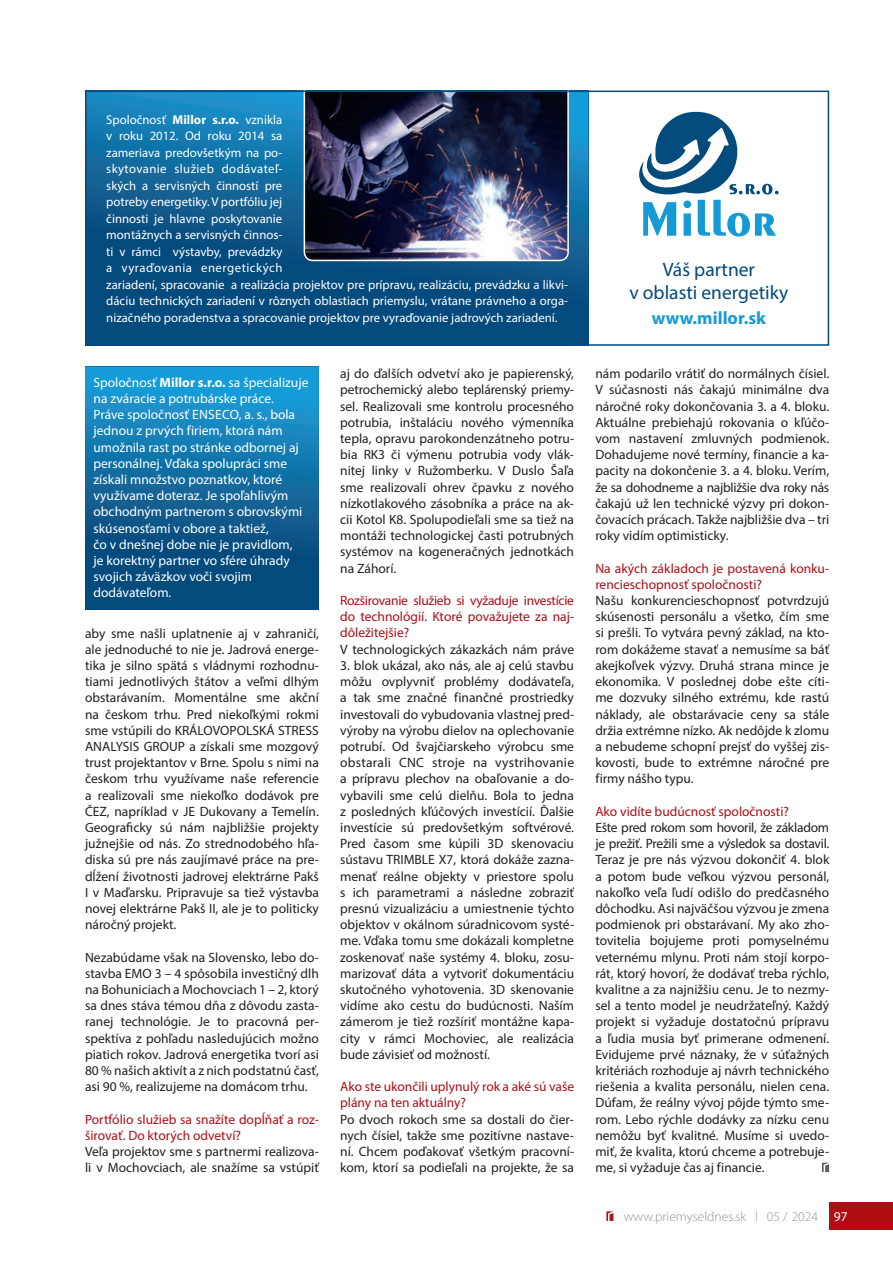
<style>
.page{position:relative;width:893px;height:1263px;background:#fff}
.page>*{position:absolute;margin:0;border:0;box-sizing:border-box;transform-origin:0 0}
.t1{font:19.5px/23.4px "Myriad Pro";color:#034a7d;text-align:center}
.t2{font:700 18px "Myriad Pro";color:#149bd8}
.t3{font:13.5px/16.2px "Myriad Pro";color:#231f20;text-align:justify}
.t4{font:13.5px/16.2px "Myriad Pro";color:#fff}
.t5{font:13.5px/16.2px "Myriad Pro";color:#b00d15}
.t6{font:300 13.5px "Myriad Pro";color:#939598}
.t7{font:12.75px/16.5px "Myriad Pro";color:#fff}
.s1{font-weight:700}
.s2{font-weight:400;color:#fff}
</style>
<div class="page">
<div style="left:829px;top:1202px;width:64px;height:28px;background:#b00d15"></div>
<svg style="left:606px;top:1211px;width:7px;height:10px"></svg>
<svg style="left:822px;top:1162px;width:7px;height:10px"></svg>
<svg style="left:88px;top:94px;width:500px;height:249px;background:#0b5b8f"></svg>
<svg style="left:639px;top:112px;width:140px;height:125px"></svg>
<img style="left:304px;top:94px;width:265px;height:167px">
<div style="left:85px;top:91px;width:744px;height:255px;border:2px solid #034a7d"></div>
<svg style="left:85px;top:366px;width:234px;height:243px;background:#0f6ba1"></svg>
<p class="t7" style="left:106px;top:112px;width:463px">Spoločnosť <span class="s1">Millor s.r.o.</span> vznikla<br>v roku 2012. Od roku 2014 sa<br>zameriava predovšetkým na po-<br>skytovanie služieb dodávateľ-<br>ských a servisných činností pre<br>potreby energetiky. V portfóliu jej<br>činnosti je hlavne poskytovanie<br>montážnych a servisných činnos-<br>ti v rámci výstavby, prevádzky<br>a vyraďovania energetických<br>zariadení, spracovanie a realizácia projektov pre prípravu, realizáciu, prevádzku a likvi&shy;dáciu technických zariadení v rôznych oblastiach priemyslu, vrátane právneho a orga&shy;nizačného poradenstva a spracovanie projektov pre vyraďovanie jadrových zariadení.</p>
<p class="t4" style="left:94px;top:375px;width:216px">Spoločnosť <span class="s1">Millor s.r.o.</span> sa špecializuje na zváracie a potrubárske práce.<br>Práve spoločnosť ENSECO, a. s., bola jednou z prvých firiem, ktorá nám umožnila rast po stránke odbornej aj personálnej. Vďaka spolupráci sme získali množstvo poznatkov, ktoré využívame doteraz. Je spoľahlivým obchodným partnerom s obrovskými skúsenosťami v obore a taktiež,<br>čo v dnešnej dobe nie je pravidlom,<br>je korektný partner vo sfére úhrady svojich záväzkov voči svojim dodávateľom.</p>
<p class="t3" style="left:85px;top:626px;width:235px">aby sme našli uplatnenie aj v zahraničí, ale jednoduché to nie je. Jadrová energe&shy;tika je silno spätá s vládnymi rozhodnu&shy;tiami jednotlivých štátov a veľmi dlhým obstarávaním. Momentálne sme akční na českom trhu. Pred niekoľkými rokmi sme vstúpili do KRÁLOVOPOLSKÁ STRESS ANALYSIS GROUP a získali sme mozgový trust projektantov v Brne. Spolu s nimi na českom trhu využívame naše referencie a realizovali sme niekoľko dodávok pre ČEZ, napríklad v JE Dukovany a Temelín.<br>Geograficky sú nám najbližšie projekty južnejšie od nás. Zo strednodobého hľa&shy;diska sú pre nás zaujímavé práce na pre&shy;dĺžení životnosti jadrovej elektrárne Pakš I v Maďarsku. Pripravuje sa tiež výstavba novej elektrárne Pakš II, ale je to politicky náročný projekt.</p>
<p class="t3" style="left:85px;top:950px;width:235px">Nezabúdame však na Slovensko, lebo do&shy;stavba EMO 3 – 4 spôsobila investičný dlh na Bohuniciach a Mochovciach 1 – 2, ktorý sa dnes stáva témou dňa z dôvodu zasta&shy;ranej technológie. Je to pracovná per&shy;spektíva z pohľadu nasledujúcich možno piatich rokov. Jadrová energetika tvorí asi 80 % našich aktivít a z nich podstatnú časť, asi 90 %, realizujeme na domácom trhu.</p>
<p class="t5" style="left:85px;top:1112px;width:235px">Portfólio služieb sa snažíte dopĺňať a roz&shy;širovať. Do ktorých odvetví?</p>
<p class="t3" style="left:85px;top:1144px;width:235px">Veľa projektov sme s partnermi realizova&shy;li v Mochovciach, ale snažíme sa vstúpiť</p>
<p class="t3" style="left:340px;top:367px;width:235px">aj do ďalších odvetví ako je papierenský, petrochemický alebo teplárenský priemy&shy;sel. Realizovali sme kontrolu procesného potrubia, inštaláciu nového výmenníka tepla, opravu parokondenzátneho potru&shy;bia RK3 či výmenu potrubia vody vlák&shy;nitej linky v Ružomberku. V Duslo Šaľa sme realizovali ohrev čpavku z nového nízkotlakového zásobníka a práce na ak&shy;cii Kotol K8. Spolupodieľali sme sa tiež na montáži technologickej časti potrubných systémov na kogeneračných jednotkách na Záhorí.</p>
<p class="t5" style="left:340px;top:593px;width:235px;text-align:justify">Rozširovanie služieb si vyžaduje investície do technológií. Ktoré považujete za naj&shy;dôležitejšie?</p>
<p class="t3" style="left:340px;top:642px;width:235px">V technologických zákazkách nám práve</p>
<p class="t3" style="left:340px;top:658px;width:236px">3. blok ukázal, ako nás, ale aj celú stavbu môžu ovplyvniť problémy dodávateľa, a tak sme značné finančné prostriedky investovali do vybudovania vlastnej pred&shy;výroby na výrobu dielov na oplechovanie potrubí. Od švajčiarskeho výrobcu sme obstarali CNC stroje na vystrihovanie a prípravu plechov na obaľovanie a do&shy;vybavili sme celú dielňu. Bola to jedna z posledných kľúčových investícií. Ďalšie investície sú predovšetkým softvérové.<br>Pred časom sme kúpili 3D skenovaciu sústavu TRIMBLE X7, ktorá dokáže zazna&shy;menať reálne objekty v priestore spolu s ich parametrami a následne zobraziť presnú vizualizáciu a umiestnenie týchto objektov v okálnom súradnicovom systé&shy;me. Vďaka tomu sme dokázali kompletne zoskenovať naše systémy 4. bloku, zosu&shy;marizovať dáta a vytvoriť dokumentáciu skutočného vyhotovenia. 3D skenovanie vidíme ako cestu do budúcnosti. Naším zámerom je tiež rozšíriť montážne kapa&shy;city v rámci Mochoviec, ale realizácia bude závisieť od možností.</p>
<p class="t5" style="left:340px;top:1079px;width:235px">Ako ste ukončili uplynulý rok a aké sú vaše plány na ten aktuálny?</p>
<p class="t3" style="left:340px;top:1112px;width:236px">Po dvoch rokoch sme sa dostali do čier&shy;nych čísiel, takže sme pozitívne nastave&shy;ní. Chcem poďakovať všetkým pracovní&shy;kom, ktorí sa podieľali na projekte, že sa</p>
<h1 class="t1" style="left:629px;top:259px;width:161px">Váš partner<br>v oblasti energetiky</h1>
<h2 class="t2" style="left:652px;top:311px;width:116px">www.millor.sk</h2>
<p class="t3" style="left:595px;top:367px;width:236px">nám podarilo vrátiť do normálnych čísiel.<br>V súčasnosti nás čakajú minimálne dva náročné roky dokončovania 3. a 4. bloku.<br>Aktuálne prebiehajú rokovania o kľúčo&shy;vom nastavení zmluvných podmienok.<br>Dohadujeme nové termíny, financie a ka&shy;pacity na dokončenie 3. a 4. bloku. Verím, že sa dohodneme a najbližšie dva roky nás čakajú už len technické výzvy pri dokon&shy;čovacích prácach. Takže najbližšie dva – tri roky vidím optimisticky.</p>
<p class="t5" style="left:595px;top:561px;width:235px">Na akých základoch je postavená konku&shy;rencieschopnosť spoločnosti?</p>
<p class="t3" style="left:595px;top:593px;width:236px">Našu konkurencieschopnosť potvrdzujú skúsenosti personálu a všetko, čím sme si prešli. To vytvára pevný základ, na kto&shy;rom dokážeme stavať a nemusíme sa báť akejkoľvek výzvy. Druhá strana mince je ekonomika. V poslednej dobe ešte cíti&shy;me dozvuky silného extrému, kde rastú náklady, ale obstarávacie ceny sa stále držia extrémne nízko. Ak nedôjde k zlomu a nebudeme schopní prejsť do vyššej zis&shy;kovosti, bude to extrémne náročné pre firmy nášho typu.</p>
<p class="t5" style="left:595px;top:804px;width:195px">Ako vidíte budúcnosť spoločnosti?</p>
<p class="t3" style="left:595px;top:820px;width:235px">Ešte pred rokom som hovoril, že základom je prežiť. Prežili sme a výsledok sa dostavil.<br>Teraz je pre nás výzvou dokončiť 4. blok a potom bude veľkou výzvou personál, nakoľko veľa ľudí odišlo do predčasného dôchodku. Asi najväčšou výzvou je zmena podmienok pri obstarávaní. My ako zho&shy;tovitelia bojujeme proti pomyselnému veternému mlynu. Proti nám stojí korpo&shy;rát, ktorý hovorí, že dodávať treba rýchlo, kvalitne a za najnižšiu cenu. Je to nezmy&shy;sel a tento model je neudržateľný. Každý projekt si vyžaduje dostatočnú prípravu a ľudia musia byť primerane odmenení.<br>Evidujeme prvé náznaky, že v súťažných kritériách rozhoduje aj návrh technického riešenia a kvalita personálu, nielen cena.<br>Dúfam, že reálny vývoj pôjde týmto sme&shy;rom. Lebo rýchle dodávky za nízku cenu nemôžu byť kvalitné. Musíme si uvedo&shy;miť, že kvalita, ktorú chceme a potrebuje&shy;me, si vyžaduje čas aj financie.</p>
<p class="t6" style="left:624px;top:1211px;width:226px">www.priemyseldnes.sk l 05 / 2024 <span class="s2">97</span></p>
</div>
